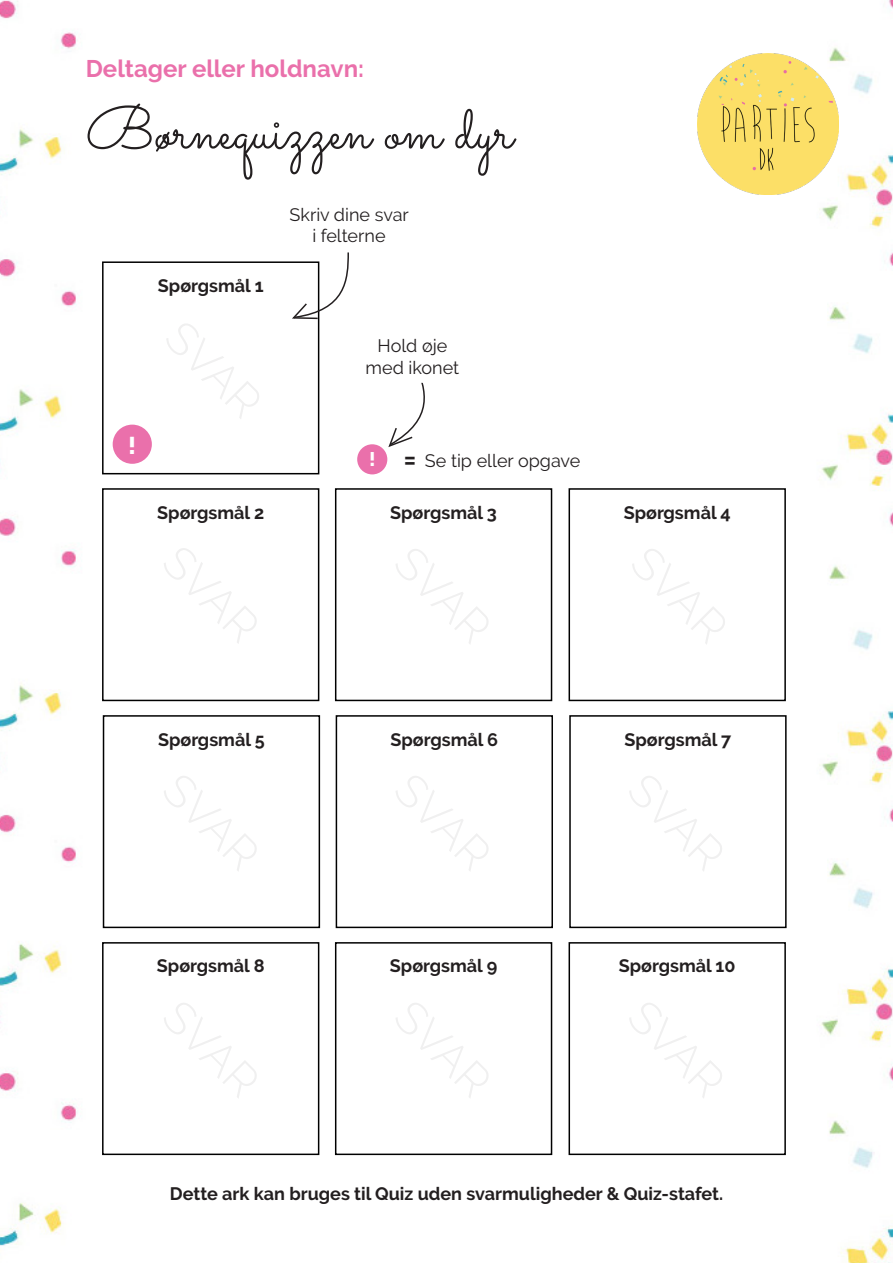
<style>
.page{position:relative;width:893px;height:1263px;background:#fff}
.page>*{position:absolute;margin:0;border:0;box-sizing:border-box;transform-origin:0 0}
.t1{font:60px "Sacramento";color:#231f20}
.t2{font:700 30px "Raleway";color:#231f20}
.t3{font:700 24px "Raleway";color:#ea70ab}
.t4{font:800 24px "Raleway";color:#fff}
.t5{font:800 19.5px "Raleway";color:#fff}
.t6{font:700 18px "Raleway";color:#231f20}
.t7{font:18px/21.6px "Raleway";color:#231f20;text-align:center}
</style>
<div class="page">
<img style="left:0;top:0;width:78px;height:1246px">
<img style="left:820px;top:0;width:73px;height:1263px">
<div style="left:102px;top:488px;width:217px;height:213px;border:2px solid #000"></div>
<div style="left:335px;top:488px;width:217px;height:213px;border:2px solid #000"></div>
<div style="left:569px;top:488px;width:217px;height:213px;border:2px solid #000"></div>
<div style="left:102px;top:261px;width:217px;height:213px;border:2px solid #000"></div>
<div style="left:103px;top:715px;width:217px;height:213px;border:2px solid #000"></div>
<div style="left:336px;top:715px;width:217px;height:213px;border:2px solid #000"></div>
<div style="left:569px;top:715px;width:218px;height:213px;border:2px solid #000"></div>
<div style="left:102px;top:942px;width:217px;height:213px;border:2px solid #000"></div>
<div style="left:335px;top:942px;width:217px;height:213px;border:2px solid #000"></div>
<div style="left:569px;top:942px;width:217px;height:213px;border:2px solid #000"></div>
<svg style="left:290px;top:252px;width:59px;height:68px"></svg>
<div style="left:357px;top:444px;width:30px;height:30px;background:#ea70ab;border-radius:50%"></div>
<svg style="left:388px;top:383px;width:37px;height:64px"></svg>
<div style="left:113px;top:425px;width:39px;height:39px;background:#ea70ab;border-radius:50%"></div>
<img style="left:697px;top:53px;width:142px;height:142px">
<p class="t3" style="left:86px;top:54px;width:280px">Deltager eller holdnavn:</p>
<p class="t1" style="left:86px;top:92px;width:429px">Børnequizzen om dyr</p>
<p class="t6" style="left:158px;top:275px;width:107px">Spørgsmål 1</p>
<p class="t7" style="left:290px;top:203px;width:121px">Skriv dine svar</p>
<p class="t7" style="left:312px;top:225px;width:75px">i felterne</p>
<p class="t7" style="left:366px;top:335px;width:95px">Hold øje med ikonet</p>
<p class="t4" style="left:128px;top:432px;width:9px">!</p>
<p class="t5" style="left:369px;top:448px;width:8px">!</p>
<p class="t2" style="left:403px;top:442px;width:15px">=</p>
<p class="t7" style="left:425px;top:450px;width:157px">Se tip eller opgave</p>
<p class="t6" style="left:157px;top:502px;width:108px">Spørgsmål 2</p>
<p class="t6" style="left:390px;top:502px;width:108px">Spørgsmål 3</p>
<p class="t6" style="left:624px;top:502px;width:109px">Spørgsmål 4</p>
<p class="t6" style="left:158px;top:729px;width:108px">Spørgsmål 5</p>
<p class="t6" style="left:390px;top:729px;width:109px">Spørgsmål 6</p>
<p class="t6" style="left:624px;top:729px;width:108px">Spørgsmål 7</p>
<p class="t6" style="left:157px;top:956px;width:109px">Spørgsmål 8</p>
<p class="t6" style="left:390px;top:956px;width:109px">Spørgsmål 9</p>
<p class="t6" style="left:619px;top:956px;width:118px">Spørgsmål 10</p>
<p class="t6" style="left:170px;top:1183px;width:555px">Dette ark kan bruges til Quiz uden svarmuligheder &amp; Quiz-stafet.</p>
</div>
